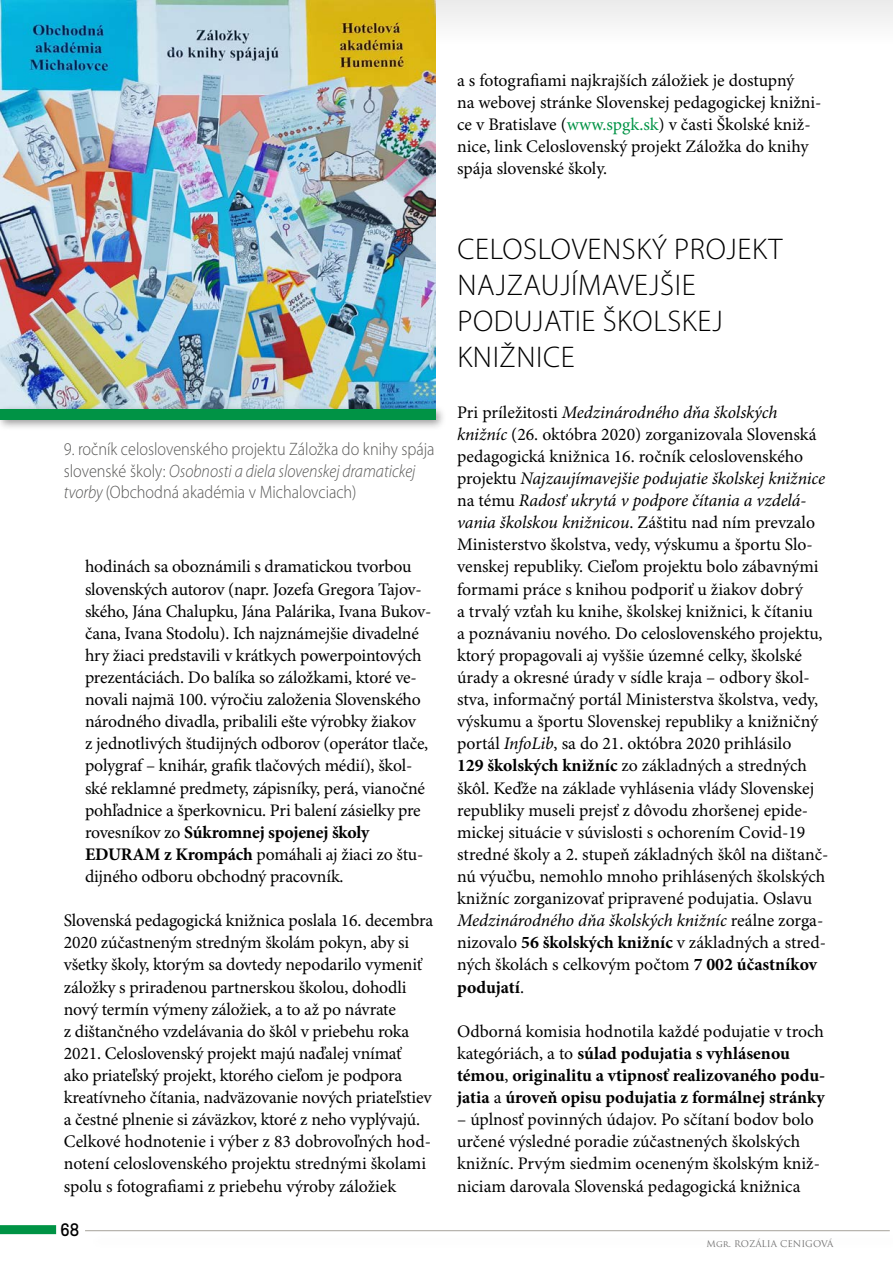
<style>
.page{position:relative;width:893px;height:1263px;background:#fff}
.page>*{position:absolute;margin:0;border:0;box-sizing:border-box;transform-origin:0 0}
.t1{font:300 30px/36px "Myriad Pro";letter-spacing:.02em;color:#000}
.t2{font:300 18px/21.6px "Myriad Pro";color:#575756;scale:.9 1}
.t3{font:18px "GT Pressura";color:#000}
.t4{font:17.7px/22px "Minion Pro";letter-spacing:-.005em;color:#000}
.t5{font:700 17.7px/22px "Minion Pro";color:#000}
.t6{font:9px "Trajan Pro";color:#706f6f}
.s1{font-style:italic}
.s2{font-weight:700}
.s3{color:#009345}
.s4{font-weight:400}
</style>
<div class="page">
<div style="left:0;top:0;width:893px;height:44px;background:#f4f4f4"></div>
<div style="left:0;top:1225px;width:56px;height:9px;background:#009345"></div>
<hr style="left:85px;top:1230px;width:805px;height:1px;background:#a5a29a">
<img style="left:0;top:0;width:436px;height:404px">
<div style="left:0;top:404px;width:447px;height:28px;background:#000;opacity:.4"></div>
<div style="left:0;top:410px;width:436px;height:10px;background:#009345"></div>
<p class="t2" style="left:64px;top:438px;width:413px">9. ročník celoslovenského projektu Záložka do knihy spája slovenské školy: <span class="s1">Osobnosti a diela slovenskej dramatickej tvorby</span> (Obchodná akadémia v Michalovciach)</p>
<p class="t4" style="left:85px;top:556px;width:348px">hodinách sa oboznámili s dramatickou tvorbou slovenských autorov (napr. Jozefa Gregora Tajov&shy;ského, Jána Chalupku, Jána Palárika, Ivana Bukov&shy;čana, Ivana Stodolu). Ich najznámejšie divadelné hry žiaci predstavili v krátkych powerpointových prezentáciách. Do balíka so záložkami, ktoré ve&shy;novali najmä 100. výročiu založenia Slovenského národného divadla, pribalili ešte výrobky žiakov<br>z jednotlivých študijných odborov (operátor tlače, polygraf – knihár, grafik tlačových médií), škol&shy;ské reklamné predmety, zápisníky, perá, vianočné pohľadnice a šperkovnicu. Pri balení zásielky pre rovesníkov zo <span class="s2">Súkromnej spojenej školy EDURAM z Krompách</span> pomáhali aj žiaci zo štu&shy;dijného odboru obchodný pracovník.</p>
<p class="t4" style="left:64px;top:910px;width:371px">Slovenská pedagogická knižnica poslala 16. decembra 2020 zúčastneným stredným školám pokyn, aby si všetky školy, ktorým sa dovtedy nepodarilo vymeniť záložky s priradenou partnerskou školou, dohodli nový termín výmeny záložiek, a to až po návrate<br>z dištančného vzdelávania do škôl v priebehu roka 2021. Celoslovenský projekt majú naďalej vnímať<br>ako priateľský projekt, ktorého cieľom je podpora kreatívneho čítania, nadväzovanie nových priateľstiev a čestné plnenie si záväzkov, ktoré z neho vyplývajú.<br>Celkové hodnotenie i výber z 83 dobrovoľných hod&shy;notení celoslovenského projektu strednými školami spolu s fotografiami z priebehu výroby záložiek</p>
<p class="t3" style="left:61px;top:1216px;width:20px">68</p>
<p class="t4" style="left:457px;top:70px;width:366px">a s fotografiami najkrajších záložiek je dostupný<br>na webovej stránke Slovenskej pedagogickej knižni&shy;ce v Bratislave (<span class="s3">www.spgk.sk</span>) v časti Školské kniž&shy;nice, link Celoslovenský projekt Záložka do knihy spája slovenské školy.</p>
<h1 class="t1" style="left:457px;top:231px;width:327px">CELOSLOVENSKÝ PROJEKT<br>NAJZAUJÍMAVEJŠIE<br>PODUJATIE ŠKOLSKEJ<br>KNIŽNICE</h1>
<p class="t4" style="left:457px;top:402px;width:373px">Pri príležitosti <span class="s1">Medzinárodného dňa školských knižníc</span> (26. októbra 2020) zorganizovala Slovenská pedagogická knižnica 16. ročník celoslovenského projektu <span class="s1">Najzaujímavejšie podujatie školskej knižnice </span>na tému <span class="s1">Radosť ukrytá v podpore čítania a vzdelá&shy;vania školskou knižnicou</span>. Záštitu nad ním prevzalo Ministerstvo školstva, vedy, výskumu a športu Slo&shy;venskej republiky. Cieľom projektu bolo zábavnými formami práce s knihou podporiť u žiakov dobrý<br>a trvalý vzťah ku knihe, školskej knižnici, k čítaniu<br>a poznávaniu nového. Do celoslovenského projektu, ktorý propagovali aj vyššie územné celky, školské úrady a okresné úrady v sídle kraja – odbory škol&shy;stva, informačný portál Ministerstva školstva, vedy, výskumu a športu Slovenskej republiky a knižničný portál <span class="s1">InfoLib</span>, sa do 21. októbra 2020 prihlásilo<br><span class="s2">129 školských knižníc</span> zo základných a stredných škôl. Keďže na základe vyhlásenia vlády Slovenskej republiky museli prejsť z dôvodu zhoršenej epide&shy;mickej situácie v súvislosti s ochorením Covid-19 stredné školy a 2. stupeň základných škôl na dištanč&shy;nú výučbu, nemohlo mnoho prihlásených školských knižníc zorganizovať pripravené podujatia. Oslavu <span class="s1">Medzinárodného dňa školských knižníc</span> reálne zorga&shy;nizovalo <span class="s2">56 školských knižníc</span> v základných a stred&shy;ných školách s celkovým počtom <span class="s2">7 002 účastníkov podujatí</span>.</p>
<p class="t5" style="left:457px;top:1021px;width:370px"><span class="s4">Odborná komisia hodnotila každé podujatie v troch kategóriách, a to</span> súlad podujatia s vyhlásenou témou<span class="s4">,</span> originalitu a vtipnosť realizovaného podu&shy;jatia <span class="s4">a</span> úroveň opisu podujatia z formálnej stránky</p>
<p class="t4" style="left:457px;top:1109px;width:364px">– úplnosť povinných údajov. Po sčítaní bodov bolo určené výsledné poradie zúčastnených školských knižníc. Prvým siedmim oceneným školským kniž&shy;niciam darovala Slovenská pedagogická knižnica</p>
<p class="t6" style="left:706px;top:1238px;width:128px">Mgr. ROZÁLIA CENIGOVÁ</p>
</div>
